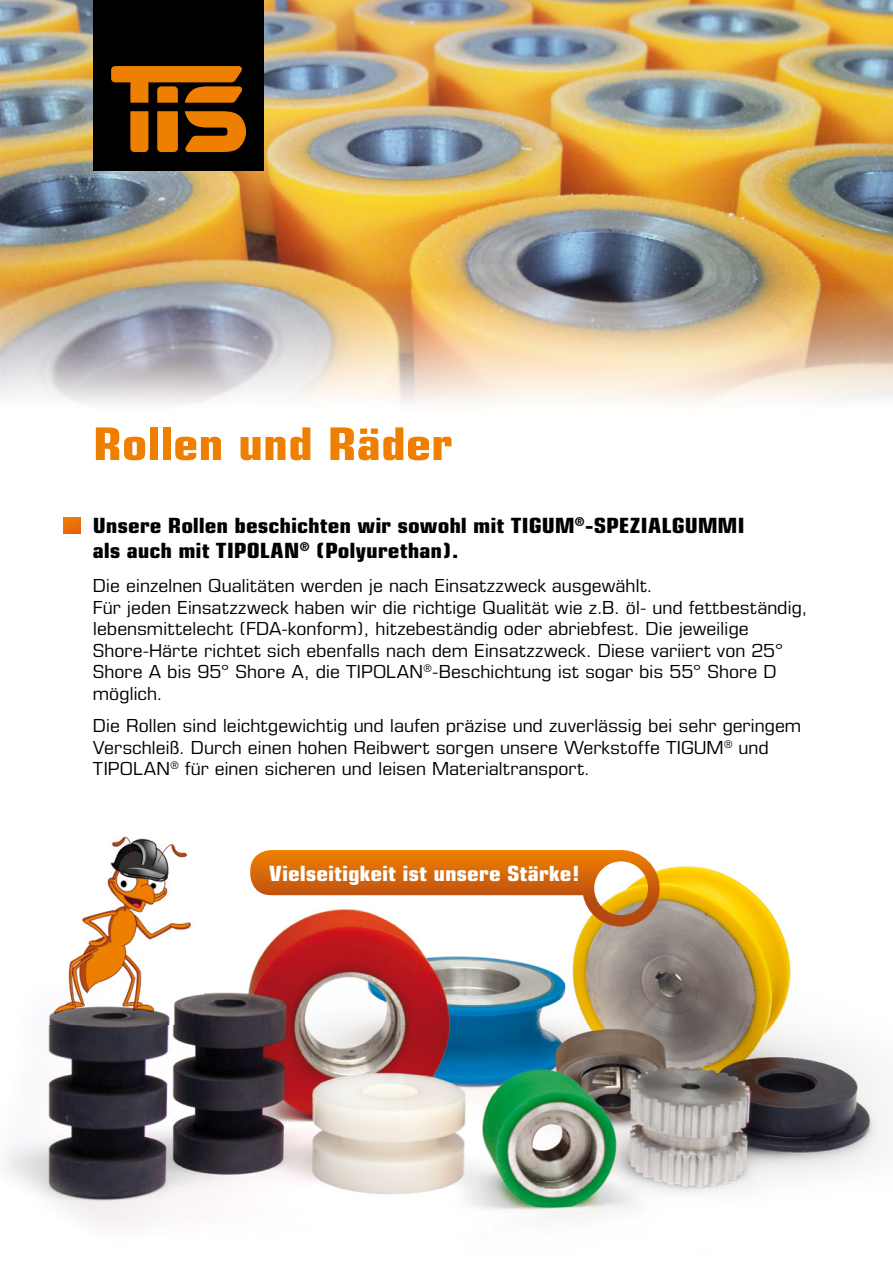
<style>
.page{position:relative;width:893px;height:1263px;background:#fff}
.page>*{position:absolute;margin:0;border:0;box-sizing:border-box;transform-origin:0 0}
.t1{font:700 condensed 45px "Eurostile";color:#ee7f00;scale:1.2 1}
.t2{font:700 condensed 21px/25.5px "Eurostile";letter-spacing:-.005em;color:#000;scale:1.2 1}
.t3{font:700 condensed 21px "Eurostile";color:#fff;scale:1.2 1}
.t4{font:condensed 18px/21.6px "Eurostile";letter-spacing:-.005em;color:#000;scale:1.2 1}
</style>
<div class="page">
<img style="left:0;top:0;width:893px;height:404px">
<img style="left:6px;top:866px;width:879px;height:361px">
<div style="left:94px;top:0;width:170px;height:170px;background:#000"></div>
<svg style="left:111px;top:66px;width:135px;height:86px"></svg>
<svg style="left:64px;top:517px;width:16px;height:17px"></svg>
<img style="left:46px;top:836px;width:157px;height:189px">
<svg style="left:250px;top:850px;width:410px;height:76px"></svg>
<h1 class="t1" style="left:93px;top:417px;width:301px">Rollen und Räder</h1>
<p class="t2" style="left:93px;top:512px;width:545px">Unsere Rollen beschichten wir sowohl mit TIGUM<sup>®</sup>-SPEZIALGUMMI als auch mit TIPOLAN<sup>®</sup> (Polyurethan).</p>
<p class="t4" style="left:93px;top:574px;width:597px">Die einzelnen Qualitäten werden je nach Einsatzzweck ausgewählt.<br>Für jeden Einsatzzweck haben wir die richtige Qualität wie z.B. öl- und fettbeständig, lebensmittelecht (FDA-konform), hitzebeständig oder abriebfest. Die jeweilige Shore-Härte richtet sich ebenfalls nach dem Einsatzzweck. Diese variiert von 25° Shore A bis 95° Shore A, die TIPOLAN<sup>®</sup>-Beschichtung ist sogar bis 55° Shore D möglich.</p>
<p class="t4" style="left:93px;top:714px;width:592px">Die Rollen sind leichtgewichtig und laufen präzise und zuverlässig bei sehr geringem<br>Verschleiß. Durch einen hohen Reibwert sorgen unsere Werkstoffe TIGUM<sup>®</sup> und<br>TIPOLAN<sup>®</sup> für einen sicheren und leisen Materialtransport.</p>
<p class="t3" style="left:269px;top:860px;width:260px">Vielseitigkeit ist unsere Stärke!</p>
</div>
